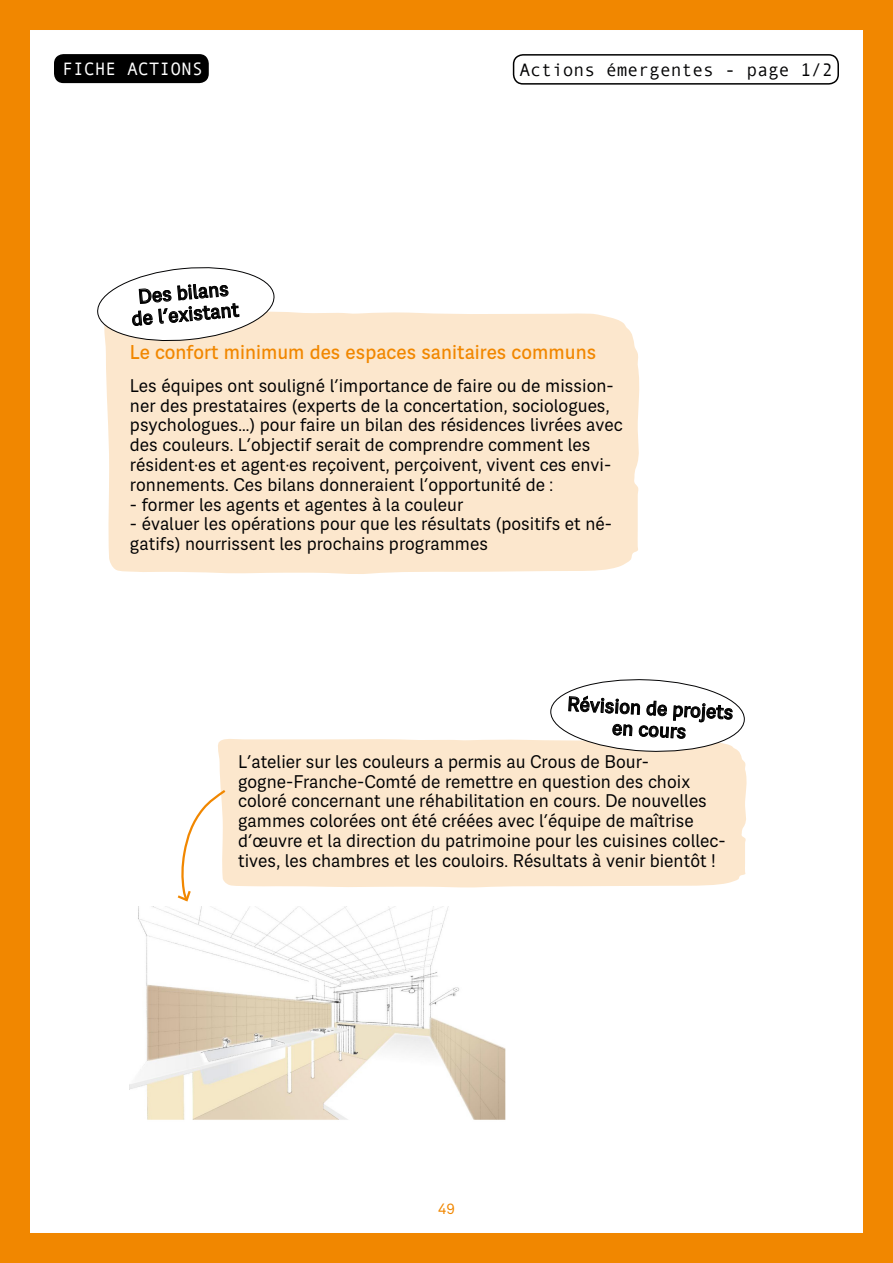
<style>
.page{position:relative;width:893px;height:1263px;background:#fff}
.page>*{position:absolute;margin:0;border:0;box-sizing:border-box;transform-origin:0 0}
.t1{font:500 18px/21.6px "Foldera";color:#000;text-align:center}
.t2{font:500 18px "Foldera";color:#f18700}
.t3{font:18px "Andale Mono";color:#020203}
.t4{font:18px "Andale Mono";color:#fff}
.t5{font:16.5px/19.8px "Foldera";color:#020203}
.t6{font:13.5px "Foldera";color:#f18700}
</style>
<div class="page">
<div style="left:0;top:0;width:893px;height:1263px;border:30px solid #f18700"></div>
<div style="left:218px;top:739px;width:529px;height:149px;background:#fce7cd"></div>
<div style="left:54px;top:54px;width:155px;height:29px;background:#000;border-radius:9px"></div>
<div style="left:513px;top:54px;width:326px;height:31px;border:2px solid #000;border-radius:9px"></div>
<div style="left:105px;top:312px;width:535px;height:262px;background:#fce7cd"></div>
<svg style="left:97px;top:267px;width:179px;height:77px"></svg>
<svg style="left:549px;top:679px;width:197px;height:83px"></svg>
<img style="left:130px;top:907px;width:376px;height:213px">
<svg style="left:177px;top:788px;width:51px;height:114px"></svg>
<p class="t4" style="left:62px;top:57px;width:142px">FICHE ACTIONS</p>
<p class="t3" style="left:520px;top:58px;width:315px">Actions émergentes - page 1/2</p>
<p class="t1" style="left:129px;top:286px;width:109px;rotate:-5deg">Des bilans de l’existant</p>
<p class="t2" style="left:130px;top:339px;width:468px">Le confort minimum des espaces sanitaires communs</p>
<p class="t5" style="left:130px;top:375px;width:494px">Les équipes ont souligné l’importance de faire ou de mission&shy;ner des prestataires (experts de la concertation, sociologues, psychologues...) pour faire un bilan des résidences livrées avec des couleurs. L’objectif serait de comprendre comment les résident·es et agent·es reçoivent, perçoivent, vivent ces envi&shy;ronnements. Ces bilans donneraient l’opportunité de :</p>
<p class="t5" style="left:130px;top:494px;width:335px">- former les agents et agentes à la couleur</p>
<p class="t5" style="left:130px;top:514px;width:484px">- évaluer les opérations pour que les résultats (positifs et né&shy;gatifs) nourrissent les prochains programmes</p>
<p class="t1" style="left:568px;top:692px;width:168px;rotate:3deg">Révision de projets en cours</p>
<p class="t5" style="left:238px;top:751px;width:489px">L’atelier sur les couleurs a permis au Crous de Bour&shy;gogne-Franche-Comté de remettre en question des choix coloré concernant une réhabilitation en cours. De nouvelles gammes colorées ont été créées avec l’équipe de maîtrise d’œuvre et la direction du patrimoine pour les cuisines collec&shy;tives, les chambres et les couloirs. Résultats à venir bientôt !</p>
<p class="t6" style="left:438px;top:1199px;width:18px">49</p>
</div>
